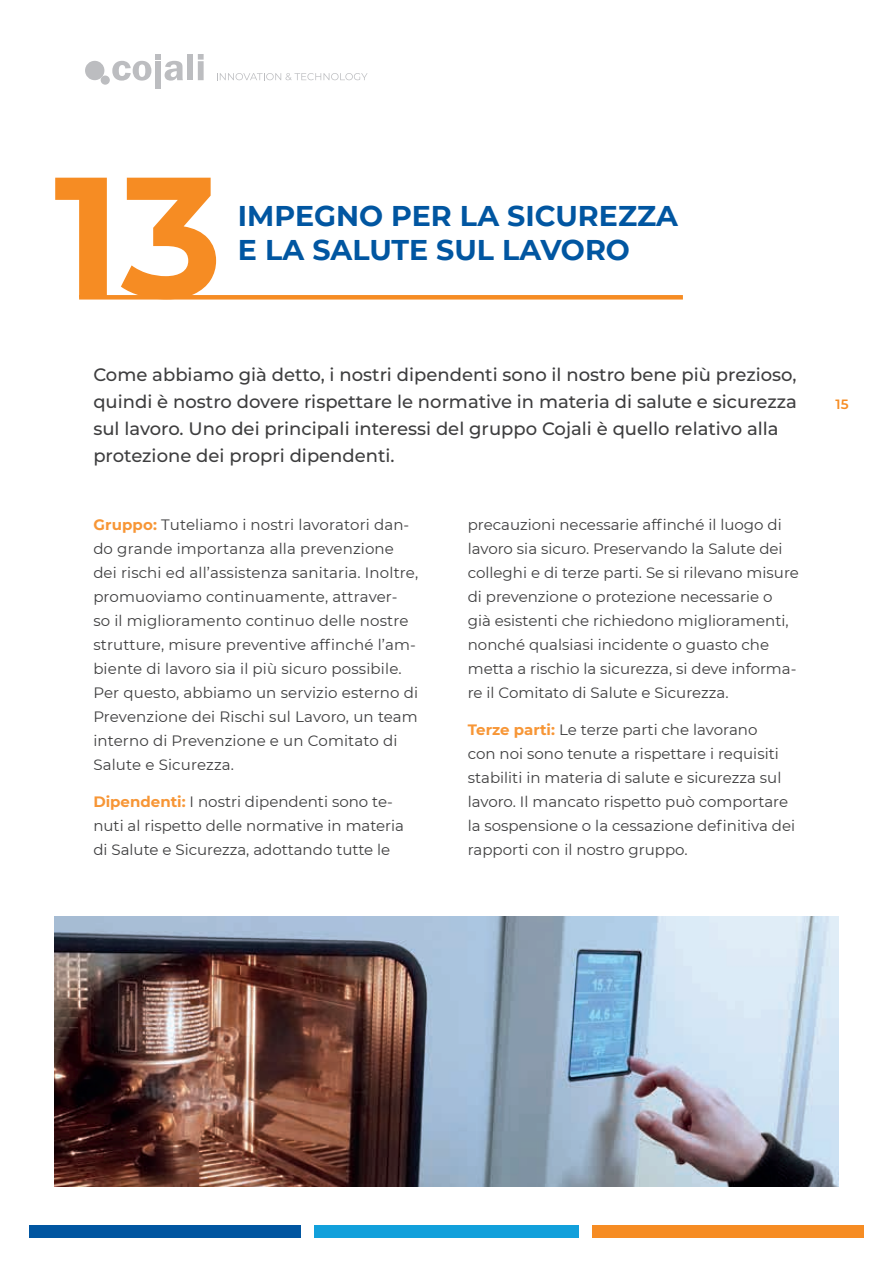
<style>
.page{position:relative;width:893px;height:1263px;background:#fff}
.page>*{position:absolute;margin:0;border:0;box-sizing:border-box;transform-origin:0 0}
.t1{font:700 171px "Montserrat";color:#f68c23}
.t2{font:700 28.5px/34.2px "Montserrat";color:#0156a1}
.t3{font:500 18px/27px "Montserrat";color:#3e3e3f}
.t4{font:15px/24px "Montserrat";color:#3e3e3f}
.t5{font:600 13.5px "Montserrat";color:#f68c23}
.s1{font-weight:700;color:#f79636}
</style>
<div class="page">
<svg style="left:112px;top:54px;width:71px;height:27px"></svg>
<div style="left:187px;top:55px;width:6px;height:25px;background:#bcbdc0"></div>
<svg style="left:198px;top:54px;width:6px;height:26px"></svg>
<div style="left:155px;top:62px;width:6px;height:27px;background:#bcbdc0"></div>
<div style="left:85px;top:61px;width:19px;height:19px;background:#bcbdc0;border-radius:50%"></div>
<div style="left:101px;top:76px;width:9px;height:9px;background:#bcbdc0;border-radius:50%"></div>
<svg style="left:217px;top:73px;width:151px;height:7px"></svg>
<div style="left:30px;top:1225px;width:271px;height:13px;background:#0156a1"></div>
<div style="left:314px;top:1225px;width:265px;height:13px;background:#12a0db"></div>
<div style="left:592px;top:1225px;width:271px;height:13px;background:#f68c23"></div>
<div style="left:79px;top:295px;width:604px;height:5px;background:#f68c23"></div>
<img style="left:54px;top:916px;width:785px;height:270px">
<h1 class="t1" style="left:54px;top:113px;width:170px">13</h1>
<h2 class="t2" style="left:238px;top:197px;width:442px">IMPEGNO PER LA SICUREZZA<br>E LA SALUTE SUL LAVORO</h2>
<p class="t3" style="left:93px;top:360px;width:705px">Come abbiamo già detto, i nostri dipendenti sono il nostro bene più prezioso, quindi è nostro dovere rispettare le normative in materia di salute e sicurezza sul lavoro. Uno dei principali interessi del gruppo Cojali è quello relativo alla protezione dei propri dipendenti.</p>
<p class="t4" style="left:93px;top:512px;width:326px"><span class="s1">Gruppo:</span> Tuteliamo i nostri lavoratori dan&shy;do grande importanza alla prevenzione dei rischi ed all’assistenza sanitaria. Inoltre, promuoviamo continuamente, attraver-<br>so il miglioramento continuo delle nostre strutture, misure preventive affinché l’am&shy;biente di lavoro sia il più sicuro possibile.<br>Per questo, abbiamo un servizio esterno di Prevenzione dei Rischi sul Lavoro, un team interno di Prevenzione e un Comitato di Salute e Sicurezza.</p>
<p class="t4" style="left:93px;top:789px;width:312px"><span class="s1">Dipendenti:</span> I nostri dipendenti sono te&shy;nuti al rispetto delle normative in materia di Salute e Sicurezza, adottando tutte le</p>
<p class="t4" style="left:468px;top:512px;width:333px">precauzioni necessarie affinché il luogo di lavoro sia sicuro. Preservando la Salute dei colleghi e di terze parti. Se si rilevano misure di prevenzione o protezione necessarie o già esistenti che richiedono miglioramenti, nonché qualsiasi incidente o guasto che metta a rischio la sicurezza, si deve informa&shy;re il Comitato di Salute e Sicurezza.</p>
<p class="t4" style="left:468px;top:717px;width:329px"><span class="s1">Terze parti:</span> Le terze parti che lavorano<br>con noi sono tenute a rispettare i requisiti stabiliti in materia di salute e sicurezza sul lavoro. Il mancato rispetto può comportare la sospensione o la cessazione definitiva dei rapporti con il nostro gruppo.</p>
<p class="t5" style="left:835px;top:395px;width:15px">15</p>
</div>
